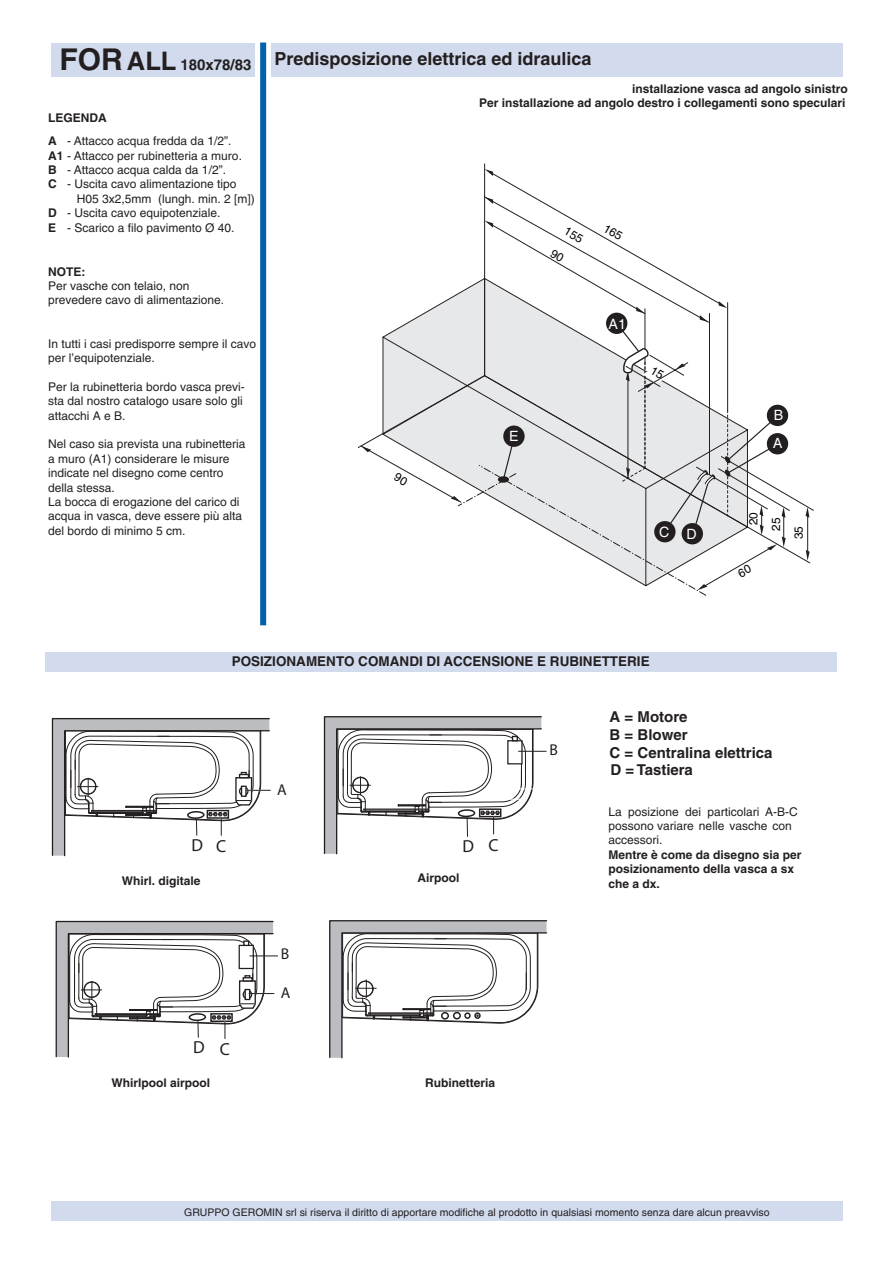
<style>
.page{position:relative;width:893px;height:1263px;background:#fff}
.page>*{position:absolute;margin:0;border:0;box-sizing:border-box;transform-origin:0 0}
.t1{font:700 18px "Helvetica LT Std";color:#231f20}
.t2{font:17.4px "Myriad";color:#231f20}
.t3{font:15.75px "Myriad";color:#231f20}
.t4{font:700 15px/18px "Helvetica LT Std";color:#231f20}
.t5{font:14.25px "Helvetica LT Std";color:#fff}
.t6{font:700 13.5px "Helvetica LT Std";color:#231f20}
.t7{font:12px/14.4px "Helvetica LT Std";color:#231f20}
.t8{font:700 12px/14.4px "Helvetica LT Std";color:#231f20}
.t9{font:11.85px "Helvetica LT Std";color:#000}
.t10{font:10.5px "Helvetica LT Std";color:#231f20}
.s1{font-size:30px}
.s2{font-size:25.5px}
.s3{font-weight:700}
</style>
<div class="page">
<div style="left:271px;top:43px;width:571px;height:33px;background:#d2dbee"></div>
<div style="left:51px;top:43px;width:204px;height:33px;background:#d2dbee"></div>
<div style="left:51px;top:1201px;width:791px;height:19px;background:#d2dbee"></div>
<div style="left:260px;top:43px;width:6px;height:582px;background:#0161ab"></div>
<div style="left:45px;top:652px;width:791px;height:19px;background:#d2dbee"></div>
<svg style="left:51px;top:718px;width:220px;height:139px"></svg>
<svg style="left:323px;top:716px;width:223px;height:139px"></svg>
<svg style="left:329px;top:920px;width:219px;height:139px"></svg>
<svg style="left:55px;top:920px;width:223px;height:138px"></svg>
<svg style="left:360px;top:169px;width:454px;height:427px"></svg>
<p class="t4" style="left:59px;top:55px;width:193px"><span class="s1">FOR</span> <span class="s2">ALL</span> 180x78/83</p>
<h1 class="t1" style="left:274px;top:48px;width:319px">Predisposizione elettrica ed idraulica</h1>
<p class="t7" style="left:48px;top:107px;width:185px;line-height:23px"><span class="s3">LEGENDA<br>A</span> - Attacco acqua fredda da 1/2”.</p>
<p class="t7" style="left:48px;top:148px;width:195px"><span class="s3">A1</span> - Attacco per rubinetteria a muro.</p>
<p class="t7" style="left:48px;top:163px;width:179px"><span class="s3">B</span> - Attacco acqua calda da 1/2”.</p>
<p class="t7" style="left:48px;top:177px;width:190px"><span class="s3">C</span> - Uscita cavo alimentazione tipo</p>
<p class="t7" style="left:77px;top:191px;width:180px">H05 3x2,5mm (lungh. min. 2 [m])</p>
<p class="t7" style="left:48px;top:206px;width:174px"><span class="s3">D</span> - Uscita cavo equipotenziale.</p>
<p class="t7" style="left:48px;top:220px;width:188px"><span class="s3">E</span> - Scarico a filo pavimento Ø 40.</p>
<p class="t8" style="left:48px;top:264px;width:39px">NOTE:</p>
<p class="t7" style="left:48px;top:279px;width:178px">Per vasche con telaio, non prevedere cavo di alimentazione.</p>
<p class="t7" style="left:48px;top:336px;width:210px">In tutti i casi predisporre sempre il cavo per l’equipotenziale.</p>
<p class="t7" style="left:48px;top:379px;width:198px">Per la rubinetteria bordo vasca previ&shy;sta dal nostro catalogo usare solo gli attacchi A e B.</p>
<p class="t7" style="left:48px;top:437px;width:199px">Nel caso sia prevista una rubinetteria a muro (A1) considerare le misure indicate nel disegno come centro della stessa.<br>La bocca di erogazione del carico di acqua in vasca, deve essere più alta del bordo di minimo 5 cm.</p>
<p class="t8" style="left:479px;top:81px;width:370px;text-align:right">installazione vasca ad angolo sinistro<br>Per installazione ad angolo destro i collegamenti sono speculari</p>
<p class="t5" style="left:509px;top:428px;width:11px">E</p>
<p class="t5" style="left:608px;top:316px;width:19px">A1</p>
<p class="t5" style="left:659px;top:525px;width:39px">C D</p>
<p class="t5" style="left:773px;top:407px;width:11px">B</p>
<p class="t9" style="left:746px;top:525px;width:15px;rotate:-90deg">20</p>
<p class="t9" style="left:769px;top:531px;width:15px;rotate:-90deg">25</p>
<p class="t9" style="left:792px;top:539px;width:15px;rotate:-90deg">35</p>
<p class="t6" style="left:232px;top:653px;width:419px">POSIZIONAMENTO COMANDI DI ACCENSIONE E RUBINETTERIE</p>
<h3 class="t3" style="left:277px;top:782px;width:11px">A</h3>
<h2 class="t2" style="left:192px;top:836px;width:13px">D</h2>
<h2 class="t2" style="left:216px;top:838px;width:12px">C</h2>
<h2 class="t2" style="left:462px;top:837px;width:13px">D</h2>
<h2 class="t2" style="left:488px;top:836px;width:12px">C</h2>
<p class="t8" style="left:122px;top:873px;width:80px">Whirl. digitale</p>
<p class="t8" style="left:417px;top:870px;width:43px">Airpool</p>
<h3 class="t3" style="left:281px;top:946px;width:10px">B</h3>
<h3 class="t3" style="left:281px;top:985px;width:11px">A</h3>
<h2 class="t2" style="left:193px;top:1038px;width:13px">D</h2>
<h2 class="t2" style="left:220px;top:1041px;width:12px">C</h2>
<p class="t8" style="left:111px;top:1075px;width:100px">Whirlpool airpool</p>
<p class="t8" style="left:425px;top:1075px;width:72px">Rubinetteria</p>
<h3 class="t3" style="left:549px;top:741px;width:10px">B</h3>
<p class="t4" style="left:609px;top:708px;width:164px">A = Motore<br>B = Blower<br>C = Centralina elettrica</p>
<p class="t4" style="left:610px;top:760px;width:84px">D = Tastiera</p>
<p class="t7" style="left:608px;top:804px;width:191px">La posizione dei particolari A-B-C possono variare nelle vasche con accessori.</p>
<p class="t8" style="left:608px;top:847px;width:194px">Mentre è come da disegno sia per posizionamento della vasca a sx che a dx.</p>
<p class="t10" style="left:184px;top:1206px;width:587px">GRUPPO GEROMIN srl si riserva il diritto di apportare modifiche al prodotto in qualsiasi momento senza dare alcun preavviso</p>
</div>
